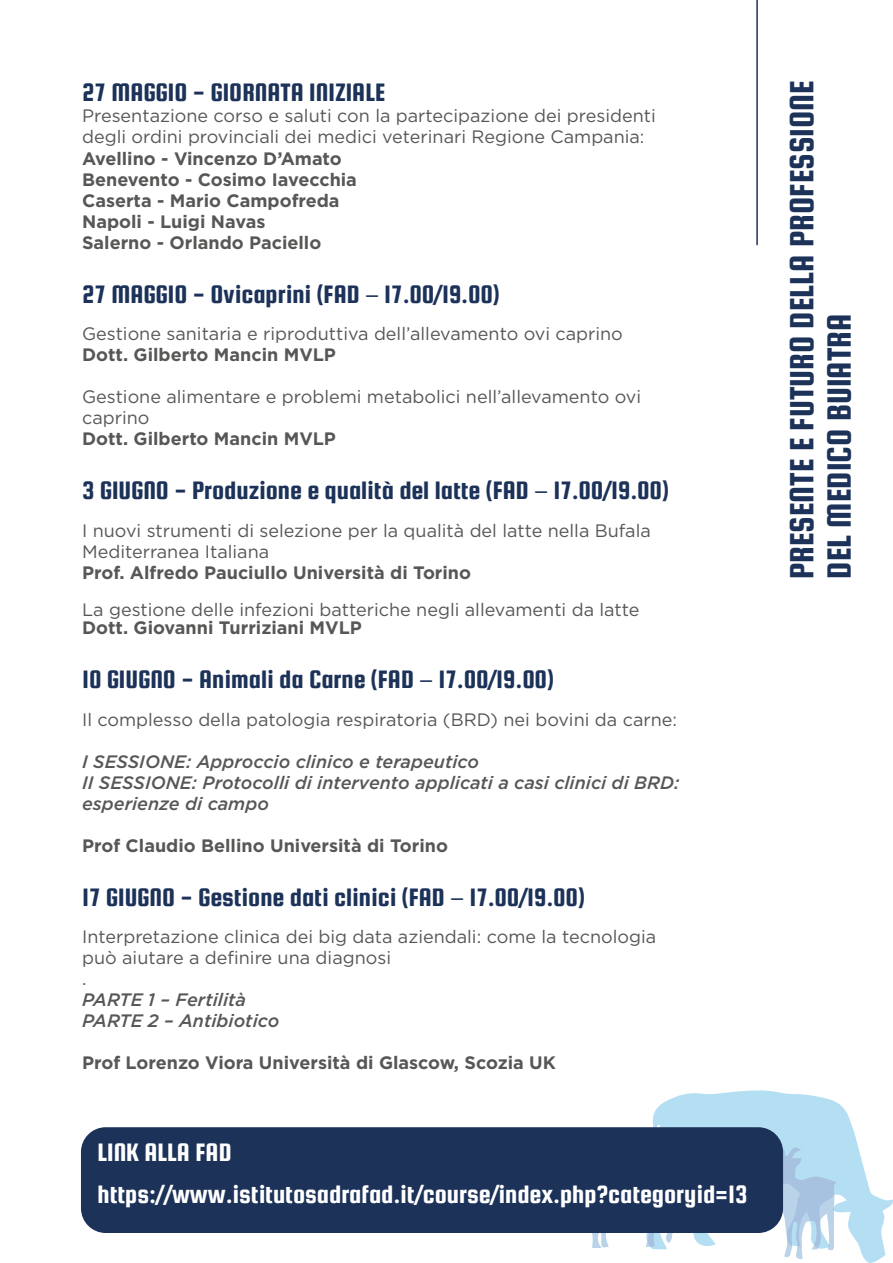
<style>
.page{position:relative;width:893px;height:1263px;background:#fff}
.page>*{position:absolute;margin:0;border:0;box-sizing:border-box;transform-origin:0 0}
.t1{font:36px/37.5px "Squada One";color:#1c3259}
.t2{font:27px "Squada One";color:#1c3259}
.t3{font:27px "Squada One";color:#fff}
.t4{font:18px/21px "Gotham";color:#575756}
.t5{font:700 18px/21px "Gotham";color:#575756}
.t6{font:italic 500 18px/21px "Gotham";color:#575756}
.s1{font-family:"Myriad Pro"}
</style>
<div class="page">
<hr style="left:756px;top:0;width:2px;height:245px;background:#1c3259">
<svg style="left:592px;top:1090px;width:301px;height:173px"></svg>
<div style="left:81px;top:1127px;width:702px;height:106px;background:#1c3259;border-radius:25px"></div>
<h2 class="t2" style="left:82px;top:78px;width:305px">27 MAGGIO - GIORNATA INIZIALE</h2>
<p class="t4" style="left:82px;top:105px;width:575px">Presentazione corso e saluti con la partecipazione dei presidenti degli ordini provinciali dei medici veterinari Regione Campania:</p>
<p class="t5" style="left:82px;top:148px;width:276px">Avellino - Vincenzo D’Amato<br>Benevento - Cosimo Iavecchia<br>Caserta - Mario Campofreda<br>Napoli - Luigi Navas<br>Salerno - Orlando Paciello</p>
<h2 class="t2" style="left:82px;top:279px;width:419px">27 MAGGIO - Ovicaprini (FAD <span class="s1">–</span> 17.00/19.00)</h2>
<p class="t4" style="left:82px;top:323px;width:542px">Gestione sanitaria e riproduttiva dell’allevamento ovi caprino</p>
<p class="t5" style="left:82px;top:344px;width:255px">Dott. Gilberto Mancin MVLP</p>
<p class="t4" style="left:82px;top:386px;width:560px">Gestione alimentare e problemi metabolici nell’allevamento ovi caprino</p>
<p class="t5" style="left:82px;top:428px;width:255px">Dott. Gilberto Mancin MVLP</p>
<h2 class="t2" style="left:82px;top:476px;width:588px">3 GIUGNO - Produzione e qualità del latte (FAD <span class="s1">–</span> 17.00/19.00)</h2>
<p class="t4" style="left:82px;top:519px;width:570px">I nuovi strumenti di selezione per la qualità del latte nella Bufala<br>Mediterranea Italiana</p>
<p class="t5" style="left:82px;top:562px;width:390px">Prof. Alfredo Pauciullo Università di Torino</p>
<p class="t4" style="left:82px;top:599px;width:559px">La gestione delle infezioni batteriche negli allevamenti da latte</p>
<p class="t5" style="left:82px;top:617px;width:281px">Dott. Giovanni Turriziani MVLP</p>
<h2 class="t2" style="left:82px;top:665px;width:473px">10 GIUGNO - Animali da Carne (FAD <span class="s1">–</span> 17.00/19.00)</h2>
<p class="t4" style="left:82px;top:708px;width:596px">Il complesso della patologia respiratoria (BRD) nei bovini da carne:</p>
<p class="t6" style="left:82px;top:750px;width:599px">I SESSIONE: Approccio clinico e terapeutico<br>II SESSIONE: Protocolli di intervento applicati a casi clinici di BRD: esperienze di campo</p>
<p class="t5" style="left:82px;top:835px;width:367px">Prof Claudio Bellino Università di Torino</p>
<h2 class="t2" style="left:82px;top:882px;width:504px">17 GIUGNO - Gestione dati clinici (FAD <span class="s1">–</span> 17.00/19.00)</h2>
<p class="t4" style="left:82px;top:926px;width:576px">Interpretazione clinica dei big data aziendali: come la tecnologia può aiutare a definire una diagnosi<br>.</p>
<p class="t6" style="left:82px;top:989px;width:199px">PARTE 1 – Fertilità<br>PARTE 2 – Antibiotico</p>
<p class="t5" style="left:82px;top:1052px;width:475px">Prof Lorenzo Viora Università di Glascow, Scozia UK</p>
<h2 class="t3" style="left:97px;top:1137px;width:136px">LINK ALLA FAD</h2>
<h2 class="t3" style="left:97px;top:1179px;width:651px">https://www.istitutosadrafad.it/course/index.php?categoryid=13</h2>
<h1 class="t1" style="left:783px;top:579px;width:500px;rotate:-90deg">PRESENTE E FUTURO DELLA PROFESSIONE<br>DEL MEDICO BUIATRA</h1>
</div>
